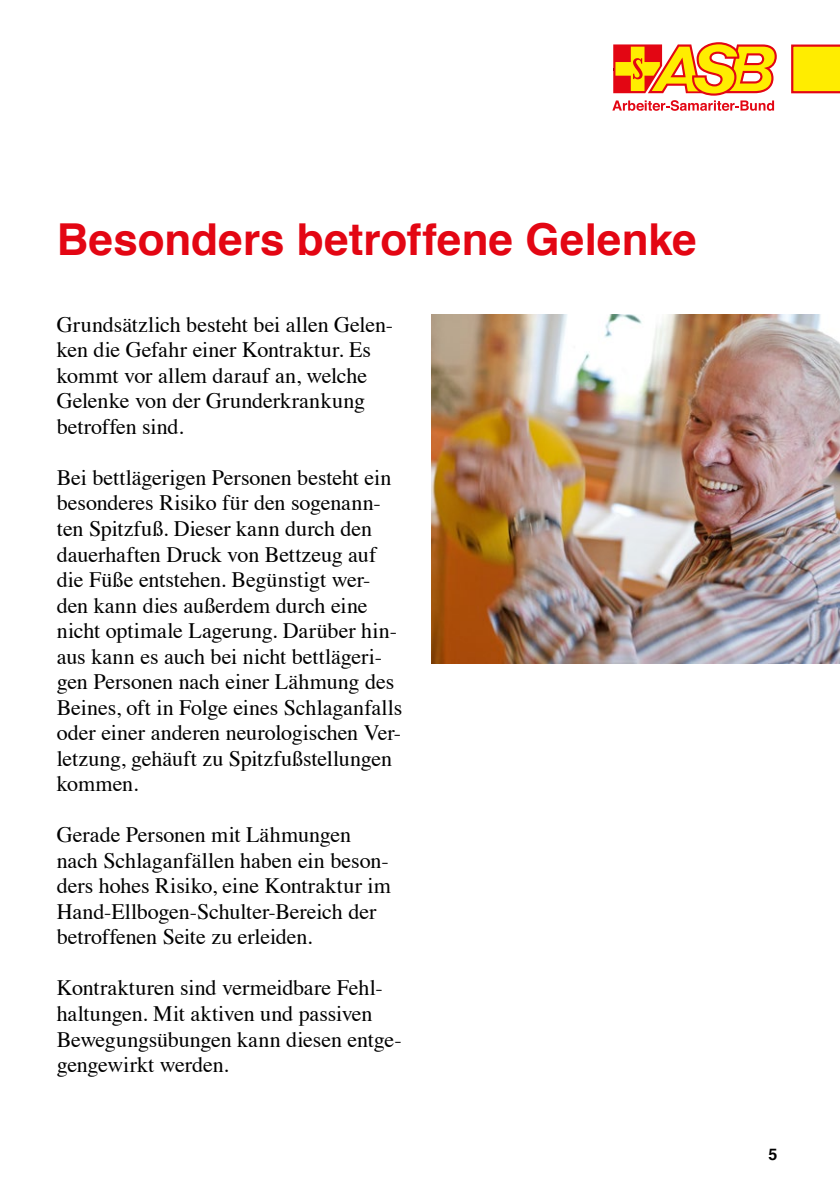
<style>
.page{position:relative;width:840px;height:1191px;background:#fff}
.page>*{position:absolute;margin:0;border:0;box-sizing:border-box;transform-origin:0 0}
.t1{font:700 44px "Helvetica";color:#e30613}
.t2{font:22px/25.6px "Times";letter-spacing:-.005em;color:#000}
.t3{font:700 16px "Helvetica";color:#000}
</style>
<div class="page">
<img style="left:431px;top:315px;width:408px;height:348px">
<svg style="left:612px;top:42px;width:164px;height:69px"></svg>
<svg style="left:791px;top:45px;width:48px;height:48px;background:#fbd102"></svg>
<h1 class="t1" style="left:57px;top:204px;width:641px">Besonders betroffene Gelenke</h1>
<p class="t2" style="left:57px;top:310px;width:338px">Grundsätzlich besteht bei allen Gelen&shy;ken die Gefahr einer Kontraktur. Es kommt vor allem darauf an, welche<br>Gelenke von der Grunderkrankung betroffen sind.</p>
<p class="t2" style="left:57px;top:463px;width:347px">Bei bettlägerigen Personen besteht ein besonderes Risiko für den sogenann&shy;ten Spitzfuß. Dieser kann durch den dauerhaften Druck von Bettzeug auf die Füße entstehen. Begünstigt wer&shy;den kann dies außerdem durch eine nicht optimale Lagerung. Darüber hin&shy;aus kann es auch bei nicht bettlägeri&shy;gen Personen nach einer Lähmung des Beines, oft in Folge eines Schlaganfalls oder einer anderen neurologischen Ver&shy;letzung, gehäuft zu Spitzfußstellungen kommen.</p>
<p class="t2" style="left:57px;top:820px;width:335px">Gerade Personen mit Lähmungen nach Schlaganfällen haben ein beson&shy;ders hohes Risiko, eine Kontraktur im Hand-Ellbogen-Schulter-Bereich der betroffenen Seite zu erleiden.</p>
<p class="t2" style="left:57px;top:973px;width:346px">Kontrakturen sind vermeidbare Fehl&shy;haltungen. Mit aktiven und passiven Bewegungsübungen kann diesen entge&shy;gengewirkt werden.</p>
<p class="t3" style="left:768px;top:1141px;width:10px">5</p>
</div>
